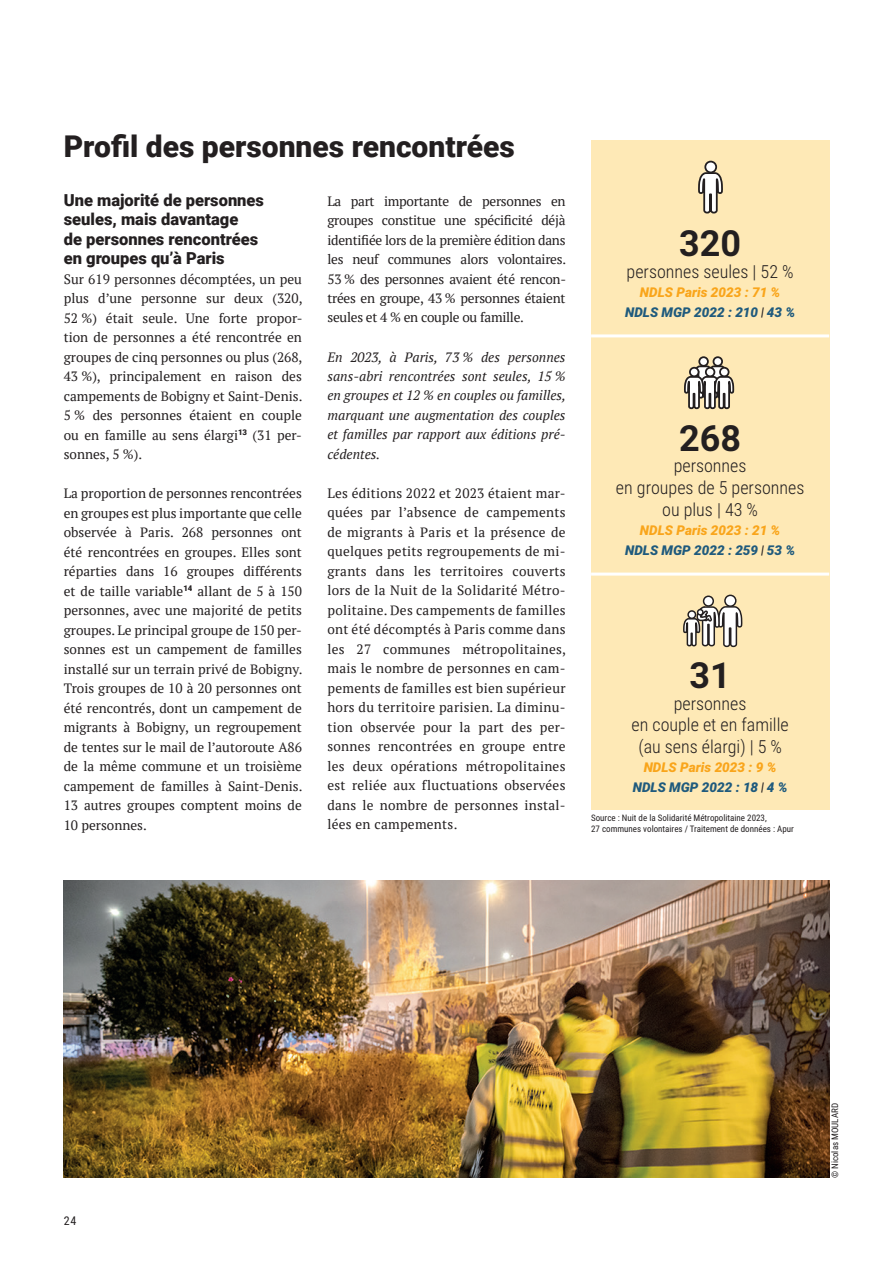
<style>
.page{position:relative;width:893px;height:1263px;background:#fff}
.page>*{position:absolute;margin:0;border:0;box-sizing:border-box;transform-origin:0 0}
.t1{font:700 36px "Roboto";color:#231f20}
.t2{font:900 30px "Roboto";color:#231f20}
.t3{font:300 18px/21.6px "Roboto Condensed";color:#231f20;text-align:center}
.t4{font:900 16.5px/19.5px "Roboto";color:#231f20}
.t5{font:13.5px/19.5px "PT Serif";color:#231f20;text-align:justify}
.t6{font:italic 13.5px/19.5px "PT Serif";color:#231f20;text-align:justify}
.t7{font:italic 900 13.5px/19.5px "Roboto";color:#1f5a7d;text-align:center}
.t8{font:italic 900 13.5px/19.5px "Roboto";color:#f9a51b;text-align:center}
.t9{font:12px "Roboto Condensed";color:#231f20}
.t10{font:9px/10.8px "Roboto Condensed";color:#231f20}
.s1{color:#f9a51b}
.s2{font-family:"Roboto Condensed";font-weight:700;font-size:12px;color:#231f20}
.s3{color:#1f5a7d}
</style>
<div class="page">
<div style="left:591px;top:140px;width:238px;height:670px;background:#fee9b6"></div>
<svg style="left:698px;top:160px;width:25px;height:54px"></svg>
<svg style="left:684px;top:356px;width:51px;height:54px"></svg>
<svg style="left:683px;top:594px;width:60px;height:54px"></svg>
<div style="left:697px;top:609px;width:7px;height:7px;border:2px solid #231f20;border-radius:50%"></div>
<hr style="left:591px;top:334px;width:238px;height:3px;background:#fff">
<hr style="left:591px;top:573px;width:238px;height:3px;background:#fff">
<img style="left:64px;top:880px;width:765px;height:298px">
<h2 class="t2" style="left:64px;top:125px;width:452px">Profil des personnes rencontrées</h2>
<p class="t4" style="left:64px;top:189px;width:202px">Une majorité de personnes seules, mais davantage<br>de personnes rencontrées en groupes qu’à Paris</p>
<p class="t5" style="left:64px;top:269px;width:240px">Sur 619 personnes décomptées, un peu plus d’une personne sur deux (320, 52 %) était seule. Une forte propor&shy;tion de personnes a été rencontrée en groupes de cinq personnes ou plus (268, 43 %), principalement en raison des campements de Bobigny et Saint-Denis.<br>5 % des personnes étaient en couple ou en famille au sens élargi<sup>13</sup> (31 per&shy;sonnes, 5 %).</p>
<p class="t5" style="left:64px;top:483px;width:240px">La proportion de personnes rencontrées en groupes est plus importante que celle observée à Paris. 268 personnes ont été rencontrées en groupes. Elles sont réparties dans 16 groupes différents et de taille variable<sup>14</sup> allant de 5 à 150 personnes, avec une majorité de petits groupes. Le principal groupe de 150 per&shy;sonnes est un campement de familles installé sur un terrain privé de Bobigny.<br>Trois groupes de 10 à 20 personnes ont été rencontrés, dont un campement de migrants à Bobigny, un regroupement de tentes sur le mail de l’autoroute A86 de la même commune et un troisième campement de familles à Saint-Denis.<br>13 autres groupes comptent moins de 10 personnes.</p>
<p class="t5" style="left:327px;top:191px;width:240px">La part importante de personnes en groupes constitue une spécificité déjà identifiée lors de la première édition dans les neuf communes alors volontaires.<br>53 % des personnes avaient été rencon&shy;trées en groupe, 43 % personnes étaient seules et 4 % en couple ou famille.</p>
<p class="t6" style="left:327px;top:347px;width:240px">En 2023, à Paris, 73 % des personnes sans-abri rencontrées sont seules, 15 % en groupes et 12 % en couples ou familles, marquant une augmentation des couples et familles par rapport aux éditions pré&shy;cédentes.</p>
<p class="t5" style="left:327px;top:483px;width:240px">Les éditions 2022 et 2023 étaient mar&shy;quées par l’absence de campements de migrants à Paris et la présence de quelques petits regroupements de mi&shy;grants dans les territoires couverts lors de la Nuit de la Solidarité Métro&shy;politaine. Des campements de familles ont été décomptés à Paris comme dans les 27 communes métropolitaines, mais le nombre de personnes en cam&shy;pements de familles est bien supérieur hors du territoire parisien. La diminu&shy;tion observée pour la part des per&shy;sonnes rencontrées en groupe entre les deux opérations métropolitaines est reliée aux fluctuations observées dans le nombre de personnes instal&shy;lées en campements.</p>
<h1 class="t1" style="left:679px;top:218px;width:63px">320</h1>
<h3 class="t3" style="left:627px;top:260px;width:169px">personnes seules | 52 %</h3>
<p class="t7" style="left:625px;top:282px;width:172px"><span class="s1">NDLS Paris 2023 : 71 %<br></span>NDLS MGP 2022 : 210 <span class="s2">|</span> 43 %</p>
<h1 class="t1" style="left:679px;top:413px;width:63px">268</h1>
<h3 class="t3" style="left:616px;top:454px;width:190px">personnes<br>en groupes de 5 personnes ou plus | 43 %</h3>
<p class="t7" style="left:625px;top:520px;width:172px"><span class="s1">NDLS Paris 2023 : 21 %<br></span>NDLS MGP 2022 : 259 <span class="s2">|</span> 53 %</p>
<h1 class="t1" style="left:689px;top:650px;width:43px">31</h1>
<h3 class="t3" style="left:632px;top:692px;width:159px">personnes<br>en couple et en famille (au sens élargi) | 5 %</h3>
<p class="t8" style="left:633px;top:757px;width:156px">NDLS Paris 2023 : 9 %<br><span class="s3">NDLS MGP 2022 : 18</span> <span class="s2">|</span> <span class="s3">4 %</span></p>
<p class="t10" style="left:591px;top:812px;width:204px">Source : Nuit de la Solidarité Métropolitaine 2023,<br>27 communes volontaires / Traitement de données : Apur</p>
<p class="t9" style="left:64px;top:1212px;width:14px">24</p>
<p class="t10" style="left:829px;top:1178px;width:76px;rotate:-90deg">© Nicolas MOULARD</p>
</div>
